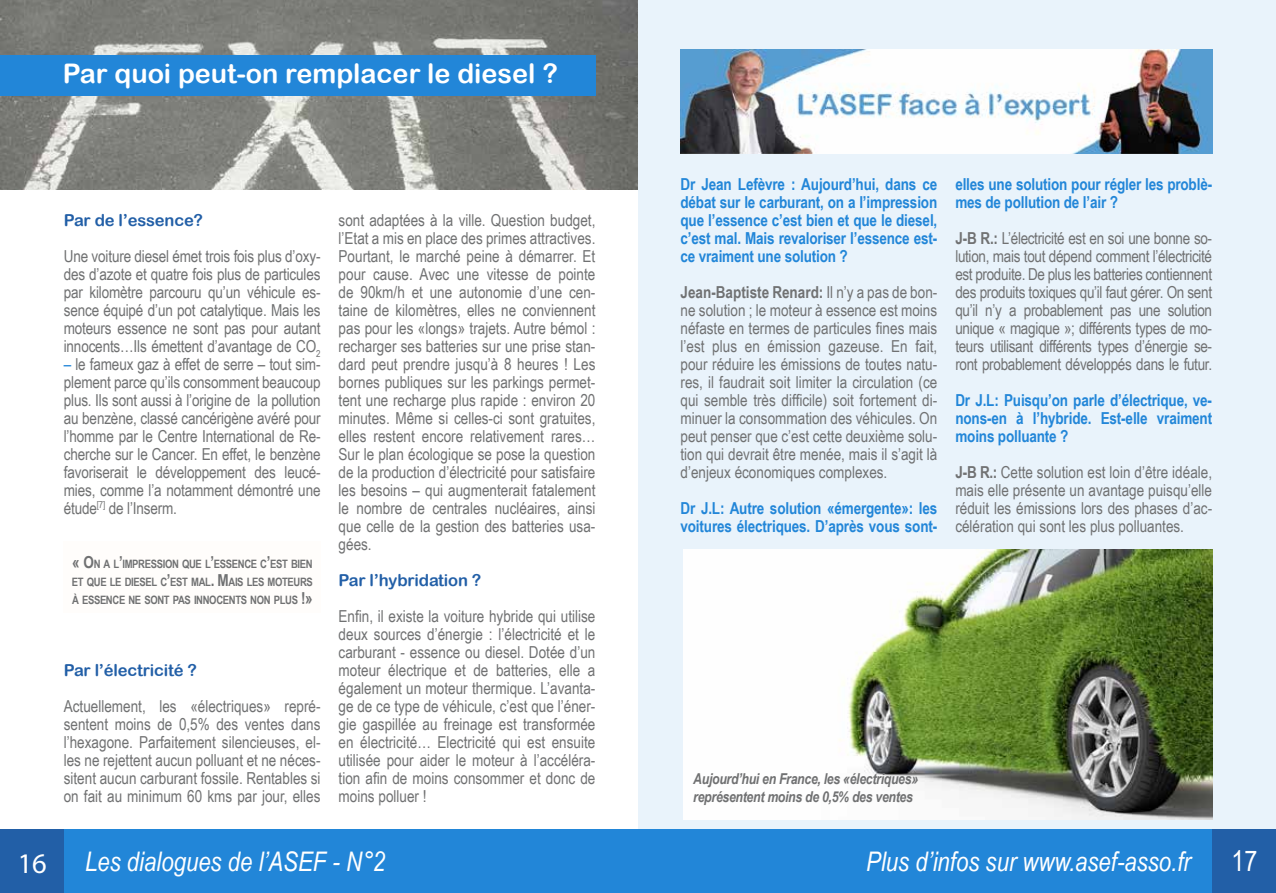
<style>
.page{position:relative;width:1276px;height:893px;background:#fff}
.page>*{position:absolute;margin:0;border:0;box-sizing:border-box;transform-origin:0 0}
.t1{font:28.5px "Myriad Pro";color:#fff}
.t2{font:28.5px "Arial Narrow";color:#fff}
.t3{font:italic 27px "Arial Narrow";color:#fff}
.t4{font:27px "Arial Rounded MT Bold";color:#fff}
.t5{font:16.5px/18px "Arial Narrow";color:#707172;text-align:justify}
.t6{font:700 16.5px/18px "Arial Narrow";letter-spacing:-.01em;color:#2286d8;text-align:justify}
.t7{font:16.5px "Arial Rounded MT Bold";letter-spacing:-.01em;color:#225fa7}
.t8{font:italic 700 15px/18px "Arial Narrow";letter-spacing:-.02em;color:#707172}
.t9{font:700 11.55px/18px "Arial Narrow";letter-spacing:-.03em;color:#707172;text-align:justify}
.s1{color:#2286d8}
.s2{font-size:16.5px}
.s3{font-weight:700}
</style>
<div class="page">
<div style="left:638px;top:0;width:638px;height:829px;background:#e9f3fb"></div>
<div style="left:64px;top:829px;width:574px;height:64px;background:#2286d8"></div>
<div style="left:638px;top:829px;width:574px;height:64px;background:#2286d8"></div>
<div style="left:0;top:829px;width:64px;height:64px;background:#225fa7"></div>
<div style="left:1212px;top:829px;width:64px;height:64px;background:#225fa7"></div>
<img style="left:0;top:0;width:638px;height:190px">
<div style="left:0;top:55px;width:595px;height:41px;background:#2286d8"></div>
<img style="left:683px;top:550px;width:529px;height:270px">
<div style="left:64px;top:541px;width:257px;height:72px;background:#fffdfb"></div>
<img style="left:680px;top:49px;width:532px;height:105px">
<h2 class="t4" style="left:63px;top:58px;width:496px">Par quoi peut-on remplacer le diesel ?</h2>
<p class="t7" style="left:64px;top:210px;width:141px">Par de l’essence?</p>
<p class="t5" style="left:64px;top:246px;width:258px">Une voiture diesel émet trois fois plus d’oxy&shy;des d’azote et quatre fois plus de particules par kilomètre parcouru qu’un véhicule es&shy;sence équipé d’un pot catalytique. Mais les moteurs essence ne sont pas pour autant innocents…Ils émettent d’avantage de CO<sub>2</sub></p>
<p class="t5" style="left:64px;top:354px;width:258px"><span class="s1">–</span> le fameux gaz à effet de serre – tout sim&shy;plement parce qu’ils consomment beaucoup plus. Ils sont aussi à l’origine de la pollution au benzène, classé cancérigène avéré pour l’homme par le Centre International de Re&shy;cherche sur le Cancer. En effet, le benzène favoriserait le développement des leucé&shy;mies, comme l’a notamment démontré une étude<sup>[7]</sup> de l’Inserm.</p>
<p class="t9" style="left:72px;top:554px;width:242px"><span class="s2">« O</span>N A L<span class="s2">’</span>IMPRESSION QUE L<span class="s2">’</span>ESSENCE C<span class="s2">’</span>EST BIEN ET QUE LE DIESEL C<span class="s2">’</span>EST MAL<span class="s2">. M</span>AIS LES MOTEURS À ESSENCE NE SONT PAS INNOCENTS NON PLUS <span class="s2">!»</span></p>
<p class="t7" style="left:64px;top:660px;width:135px">Par l’électricité ?</p>
<p class="t5" style="left:64px;top:696px;width:258px">Actuellement, les «électriques» repré&shy;sentent moins de 0,5% des ventes dans l’hexagone. Parfaitement silencieuses, el&shy;les ne rejettent aucun polluant et ne néces&shy;sitent aucun carburant fossile. Rentables si on fait au minimum 60 kms par jour, elles</p>
<p class="t5" style="left:339px;top:210px;width:258px">sont adaptées à la ville. Question budget, l’Etat a mis en place des primes attractives.<br>Pourtant, le marché peine à démarrer. Et pour cause. Avec une vitesse de pointe de 90km/h et une autonomie d’une cen&shy;taine de kilomètres, elles ne conviennent pas pour les «longs» trajets. Autre bémol : recharger ses batteries sur une prise stan&shy;dard peut prendre jusqu’à 8 heures ! Les bornes publiques sur les parkings permet&shy;tent une recharge plus rapide : environ 20 minutes. Même si celles-ci sont gratuites, elles restent encore relativement rares… Sur le plan écologique se pose la question de la production d’électricité pour satisfaire les besoins – qui augmenterait fatalement le nombre de centrales nucléaires, ainsi que celle de la gestion des batteries usa&shy;gées.</p>
<p class="t7" style="left:339px;top:570px;width:144px">Par l’hybridation ?</p>
<p class="t5" style="left:339px;top:606px;width:258px">Enfin, il existe la voiture hybride qui utilise deux sources d’énergie : l’électricité et le carburant - essence ou diesel. Dotée d’un moteur électrique et de batteries, elle a également un moteur thermique. L’avanta&shy;ge de ce type de véhicule, c’est que l’éner&shy;gie gaspillée au freinage est transformée en électricité… Electricité qui est ensuite utilisée pour aider le moteur à l’accéléra&shy;tion afin de moins consommer et donc de moins polluer !</p>
<p class="t6" style="left:680px;top:174px;width:258px">Dr Jean Lefèvre : Aujourd’hui, dans ce débat sur le carburant, on a l’impression que l’essence c’est bien et que le diesel, c’est mal. Mais revaloriser l’essence est&shy;ce vraiment une solution ?</p>
<p class="t5" style="left:680px;top:282px;width:258px"><span class="s3">Jean-Baptiste Renard:</span> Il n’y a pas de bon&shy;ne solution ; le moteur à essence est moins néfaste en termes de particules fines mais l’est plus en émission gazeuse. En fait, pour réduire les émissions de toutes natu&shy;res, il faudrait soit limiter la circulation (ce qui semble très difficile) soit fortement di&shy;minuer la consommation des véhicules. On peut penser que c’est cette deuxième solu&shy;tion qui devrait être menée, mais il s’agit là d’enjeux économiques complexes.</p>
<p class="t6" style="left:680px;top:498px;width:258px">Dr J.L: Autre solution «émergente»: les voitures électriques. D’après vous sont-</p>
<p class="t6" style="left:955px;top:174px;width:258px">elles une solution pour régler les problè&shy;mes de pollution de l’air ?</p>
<p class="t5" style="left:955px;top:228px;width:258px"><span class="s3">J-B R.:</span> L’électricité est en soi une bonne so&shy;lution, mais tout dépend comment l’électricité est produite. De plus les batteries contiennent des produits toxiques qu’il faut gérer. On sent qu’il n’y a probablement pas une solution unique « magique »; différents types de mo&shy;teurs utilisant différents types d’énergie se&shy;ront probablement développés dans le futur.</p>
<p class="t6" style="left:955px;top:390px;width:258px">Dr J.L: Puisqu’on parle d’électrique, ve&shy;nons-en à l’hybride. Est-elle vraiment moins polluante ?</p>
<p class="t5" style="left:955px;top:462px;width:258px"><span class="s3">J-B R.:</span> Cette solution est loin d’être idéale, mais elle présente un avantage puisqu’elle réduit les émissions lors des phases d’ac&shy;célération qui sont les plus polluantes.</p>
<p class="t8" style="left:693px;top:769px;width:226px">Aujourd’hui en France, les «électriques» représentent moins de 0,5% des ventes</p>
<h1 class="t1" style="left:18px;top:845px;width:31px">16</h1>
<h2 class="t3" style="left:85px;top:843px;width:301px">Les dialogues de l’ASEF - N°2</h2>
<h2 class="t3" style="left:866px;top:843px;width:326px">Plus d’infos sur www.asef-asso.fr</h2>
<h1 class="t2" style="left:1231px;top:840px;width:27px">17</h1>
</div>
